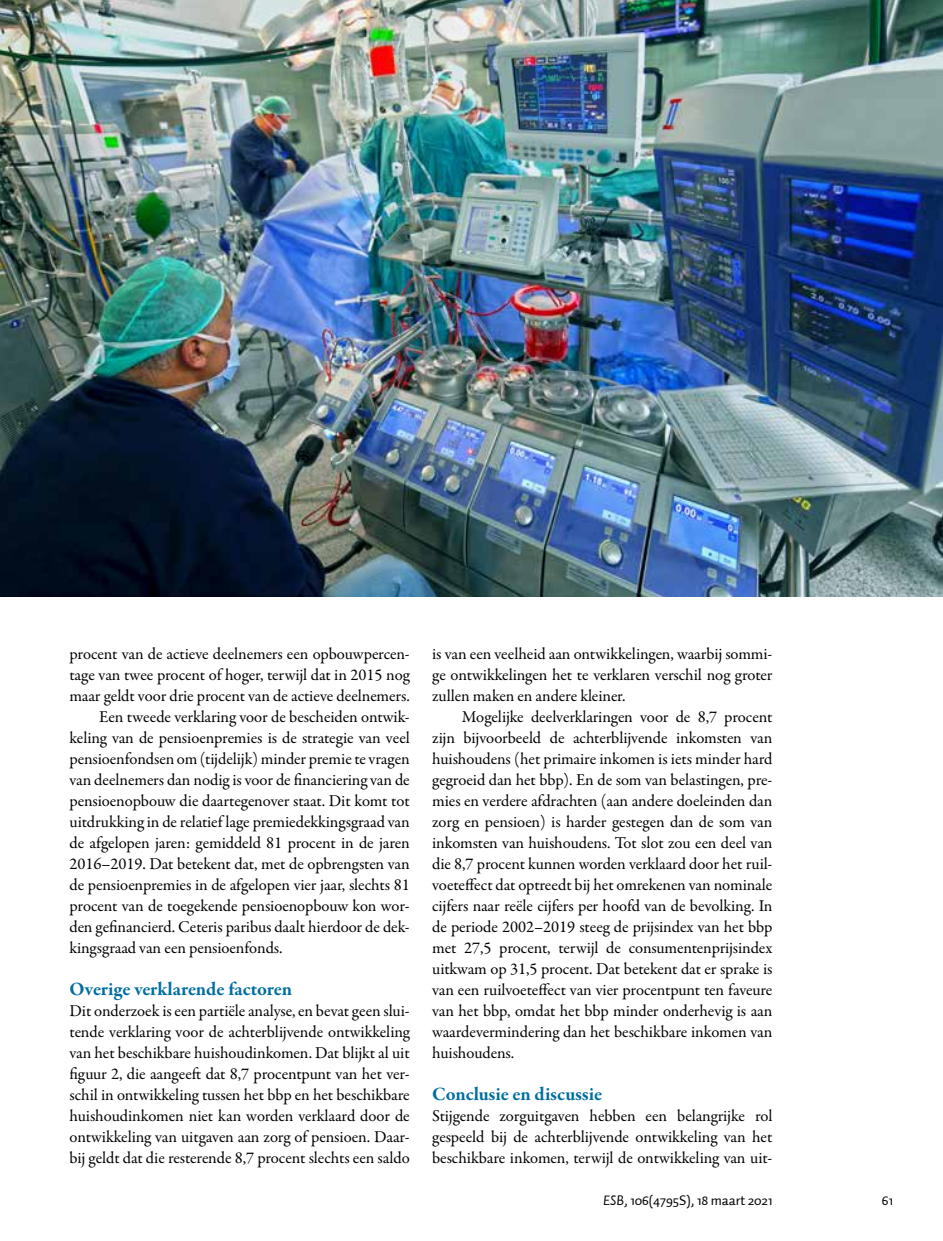
<style>
.page{position:relative;width:943px;height:1241px;background:#fff}
.page>*{position:absolute;margin:0;border:0;box-sizing:border-box;transform-origin:0 0}
.t1{font:700 19.25px "Garamond Premr Pro";letter-spacing:-.005em;color:#006e9f}
.t2{font:16.62px/21px "Garamond Premr Pro";letter-spacing:-.005em;color:#000;text-align:justify}
.t3{font:14px "Auto 1";letter-spacing:-.005em;color:#000}
.s1{font-style:italic}
</style>
<div class="page">
<img style="left:0;top:0;width:943px;height:596px">
<p class="t2" style="left:69px;top:643px;width:342px">procent van de actieve deelnemers een opbouwpercen-</p>
<p class="t2" style="left:69px;top:664px;width:342px">tage van twee procent of hoger, terwijl dat in 2015 nog</p>
<p class="t2" style="left:69px;top:685px;width:342px">maar geldt voor drie procent van de actieve deelnemers.</p>
<p class="t2" style="left:99px;top:706px;width:312px">Een tweede verklaring voor de bescheiden ontwik-</p>
<p class="t2" style="left:69px;top:727px;width:342px">keling van de pensioenpremies is de strategie van veel</p>
<p class="t2" style="left:69px;top:748px;width:342px">pensioenfondsen om (tijdelijk) minder premie te vragen</p>
<p class="t2" style="left:69px;top:769px;width:342px">van deelnemers dan nodig is voor de financiering van de</p>
<p class="t2" style="left:69px;top:790px;width:342px">pensioenopbouw die daartegenover staat. Dit komt tot</p>
<p class="t2" style="left:69px;top:811px;width:342px">uitdrukking in de relatief lage premiedekkingsgraad van</p>
<p class="t2" style="left:69px;top:832px;width:342px">de afgelopen jaren: gemiddeld 81 procent in de jaren</p>
<p class="t2" style="left:69px;top:853px;width:342px">2016–2019. Dat betekent dat, met de opbrengsten van</p>
<p class="t2" style="left:69px;top:874px;width:342px">de pensioenpremies in de afgelopen vier jaar, slechts 81</p>
<p class="t2" style="left:69px;top:895px;width:342px">procent van de toegekende pensioenopbouw kon wor-</p>
<p class="t2" style="left:69px;top:916px;width:342px">den gefinancierd. Ceteris paribus daalt hierdoor de dek-</p>
<p class="t2" style="left:69px;top:937px;width:215px">kingsgraad van een pensioenfonds.</p>
<p class="t1" style="left:69px;top:977px;width:224px">Overige verklarende factoren</p>
<p class="t2" style="left:69px;top:1000px;width:342px">Dit onderzoek is een partiële analyse, en bevat geen slui&shy;tende verklaring voor de achterblijvende ontwikkeling van het beschikbare huishoudinkomen. Dat blijkt al uit figuur 2, die aangeeft dat 8,7 procentpunt van het ver&shy;schil in ontwikkeling tussen het bbp en het beschikbare huishoudinkomen niet kan worden verklaard door de ontwikkeling van uitgaven aan zorg of pensioen. Daar&shy;bij geldt dat die resterende 8,7 procent slechts een saldo</p>
<p class="t2" style="left:432px;top:643px;width:342px">is van een veelheid aan ontwikkelingen, waarbij sommi&shy;ge ontwikkelingen het te verklaren verschil nog groter zullen maken en andere kleiner.</p>
<p class="t2" style="left:432px;top:706px;width:342px;text-indent:30px">Mogelijke deelverklaringen voor de 8,7 procent zijn bijvoorbeeld de achterblijvende inkomsten van huishoudens (het primaire inkomen is iets minder hard gegroeid dan het bbp). En de som van belastingen, pre&shy;mies en verdere afdrachten (aan andere doeleinden dan zorg en pensioen) is harder gestegen dan de som van inkomsten van huishoudens. Tot slot zou een deel van die 8,7 procent kunnen worden verklaard door het ruil&shy;voeteffect dat optreedt bij het omrekenen van nominale cijfers naar reële cijfers per hoofd van de bevolking. In de periode 2002–2019 steeg de prijsindex van het bbp met 27,5 procent, terwijl de consumentenprijsindex uitkwam op 31,5 procent. Dat betekent dat er sprake is van een ruilvoeteffect van vier procentpunt ten faveure van het bbp, omdat het bbp minder onderhevig is aan waardevermindering dan het beschikbare inkomen van huishoudens.</p>
<p class="t1" style="left:432px;top:1082px;width:172px">Conclusie en discussie</p>
<p class="t2" style="left:432px;top:1105px;width:342px">Stijgende zorguitgaven hebben een belangrijke rol gespeeld bij de achterblijvende ontwikkeling van het beschikbare inkomen, terwijl de ontwikkeling van uit-</p>
<p class="t3" style="left:603px;top:1191px;width:171px"><span class="s1">ESB</span>, 106(4795S), 18 maart 2021</p>
<p class="t3" style="left:881px;top:1191px;width:13px">61</p>
</div>
